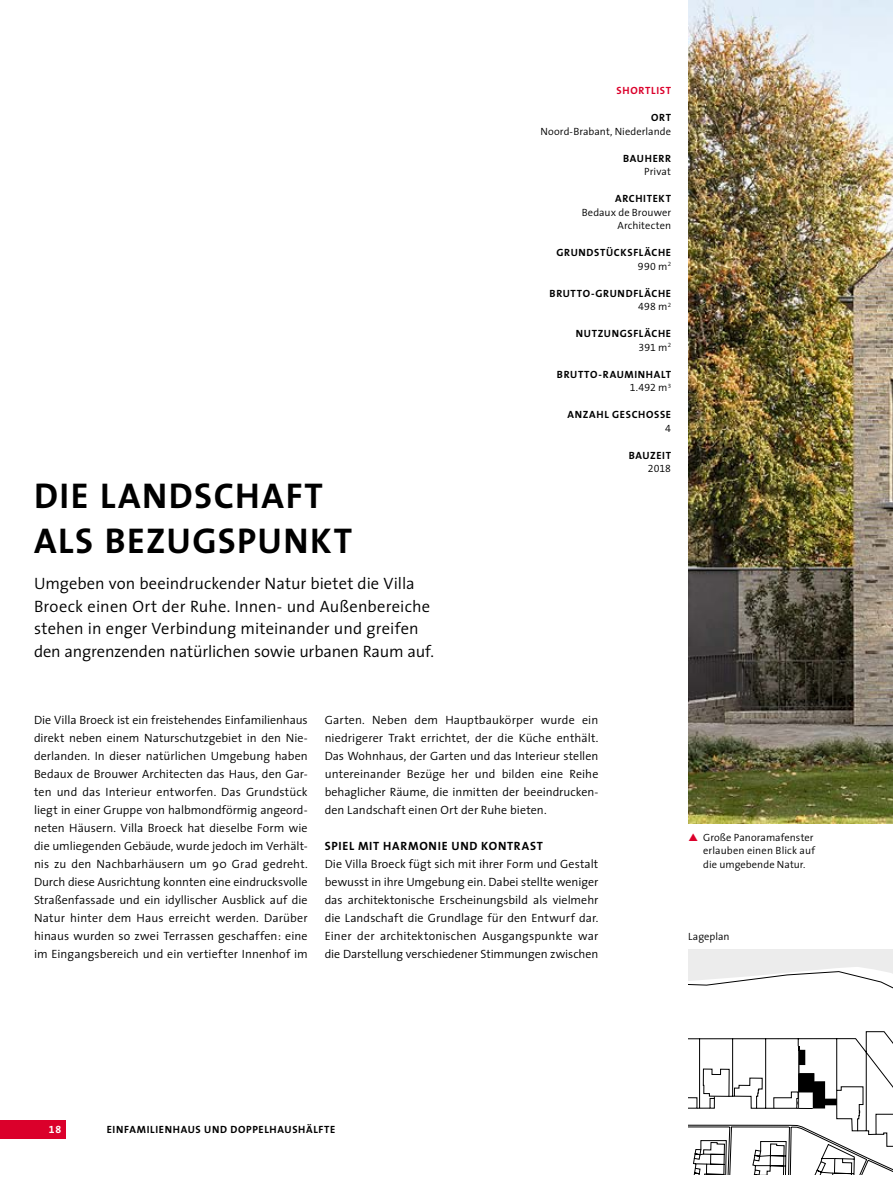
<style>
.page{position:relative;width:893px;height:1191px;background:#fff}
.page>*{position:absolute;margin:0;border:0;box-sizing:border-box;transform-origin:0 0}
.t1{font:700 36px/45px "The Sans";letter-spacing:.045em;color:#000}
.t2{font:300 16.5px/22.5px "The Sans";color:#000}
.t3{font:300 12px/18px "The Sans";letter-spacing:.005em;color:#000;text-align:justify}
.t4{font:700 12px "The Sans";letter-spacing:.06em;color:#000}
.t5{font:700 10.5px "The Sans";letter-spacing:.065em;color:#000}
.t6{font:300 10.5px/13.5px "The Sans";letter-spacing:.005em;color:#000;text-align:right}
.t7{font:10.5px "The Sans Semi Light Expert";letter-spacing:.015em;color:#000}
.t8{font:700 10.5px "The Sans";letter-spacing:.065em;color:#db002b}
.t9{font:10.5px "The Sans Bold Expert";color:#fff}
.s1{font-family:"The Sans";font-weight:300}
</style>
<div class="page">
<div style="left:0;top:1120px;width:65px;height:18px;background:#db002b"></div>
<img style="left:688px;top:0;width:205px;height:823px">
<div style="left:688px;top:949px;width:205px;height:18px;background:#ececec"></div>
<svg style="left:688px;top:967px;width:205px;height:207px"></svg>
<h1 class="t1" style="left:34px;top:472px;width:320px">DIE LANDSCHAFT<br>ALS BEZUGSPUNKT</h1>
<h2 class="t2" style="left:34px;top:571px;width:401px">Umgeben von beeindruckender Natur bietet die Villa Broeck einen Ort der Ruhe. Innen- und Außenbereiche stehen in enger Verbindung miteinander und greifen den angrenzenden natürlichen sowie urbanen Raum auf.</h2>
<p class="t8" style="left:617px;top:82px;width:56px">SHORTLIST</p>
<p class="t5" style="left:651px;top:109px;width:22px">ORT</p>
<p class="t6" style="left:541px;top:124px;width:132px">Noord-Brabant, Niederlande</p>
<p class="t5" style="left:623px;top:149px;width:49px">BAUHERR</p>
<p class="t6" style="left:644px;top:164px;width:28px">Privat</p>
<p class="t5" style="left:615px;top:190px;width:58px">ARCHITEKT</p>
<p class="t6" style="left:582px;top:205px;width:91px">Bedaux de Brouwer<br>Architecten</p>
<p class="t5" style="left:556px;top:244px;width:116px">GRUNDSTÜCKSFLÄCHE</p>
<p class="t7" style="left:638px;top:257px;width:35px">990 <span class="s1">m</span><sup>2</sup></p>
<p class="t5" style="left:550px;top:284px;width:123px">BRUTTO-GRUNDFLÄCHE</p>
<p class="t7" style="left:638px;top:298px;width:34px">498 <span class="s1">m</span><sup>2</sup></p>
<p class="t5" style="left:576px;top:325px;width:97px">NUTZUNGSFLÄCHE</p>
<p class="t7" style="left:639px;top:338px;width:34px">391 <span class="s1">m</span><sup>2</sup></p>
<p class="t5" style="left:557px;top:365px;width:116px">BRUTTO-RAUMINHALT</p>
<p class="t7" style="left:630px;top:379px;width:43px">1.492 <span class="s1">m</span><sup>3</sup></p>
<p class="t5" style="left:567px;top:406px;width:105px">ANZAHL GESCHOSSE</p>
<p class="t7" style="left:665px;top:419px;width:7px">4</p>
<p class="t5" style="left:629px;top:446px;width:44px">BAUZEIT</p>
<p class="t7" style="left:648px;top:460px;width:25px">2018</p>
<p class="t3" style="left:34px;top:711px;width:275px">Die Villa Broeck ist ein freistehendes Einfamilienhaus direkt neben einem Naturschutzgebiet in den Nie&shy;derlanden. In dieser natürlichen Umgebung haben Bedaux de Brouwer Architecten das Haus, den Gar&shy;ten und das Interieur entworfen. Das Grundstück liegt in einer Gruppe von halbmondförmig angeord&shy;neten Häusern. Villa Broeck hat dieselbe Form wie die umliegenden Gebäude, wurde jedoch im Verhält&shy;nis zu den Nachbarhäusern um 90 Grad gedreht.<br>Durch diese Ausrichtung konnten eine eindrucksvolle Straßenfassade und ein idyllischer Ausblick auf die Natur hinter dem Haus erreicht werden. Darüber hinaus wurden so zwei Terrassen geschaffen: eine im Eingangsbereich und ein vertiefter Innenhof im</p>
<p class="t3" style="left:325px;top:711px;width:275px">Garten. Neben dem Hauptbaukörper wurde ein niedrigerer Trakt errichtet, der die Küche enthält.<br>Das Wohnhaus, der Garten und das Interieur stellen untereinander Bezüge her und bilden eine Reihe behaglicher Räume, die inmitten der beeindrucken&shy;den Landschaft einen Ort der Ruhe bieten.</p>
<p class="t4" style="left:325px;top:836px;width:220px">SPIEL MIT HARMONIE UND KONTRAST</p>
<p class="t3" style="left:325px;top:855px;width:275px">Die Villa Broeck fügt sich mit ihrer Form und Gestalt bewusst in ihre Umgebung ein. Dabei stellte weniger das architektonische Erscheinungsbild als vielmehr die Landschaft die Grundlage für den Entwurf dar.<br>Einer der architektonischen Ausgangspunkte war die Darstellung verschiedener Stimmungen zwischen</p>
<p class="t6" style="left:703px;top:830px;width:113px;text-align:left">Große Panoramafenster erlauben einen Blick auf die umgebende Natur.</p>
<p class="t6" style="left:688px;top:929px;width:43px">Lageplan</p>
<p class="t9" style="left:49px;top:1120px;width:14px">18</p>
<p class="t5" style="left:107px;top:1120px;width:230px">EINFAMILIENHAUS UND DOPPELHAUSHÄLFTE</p>
</div>
